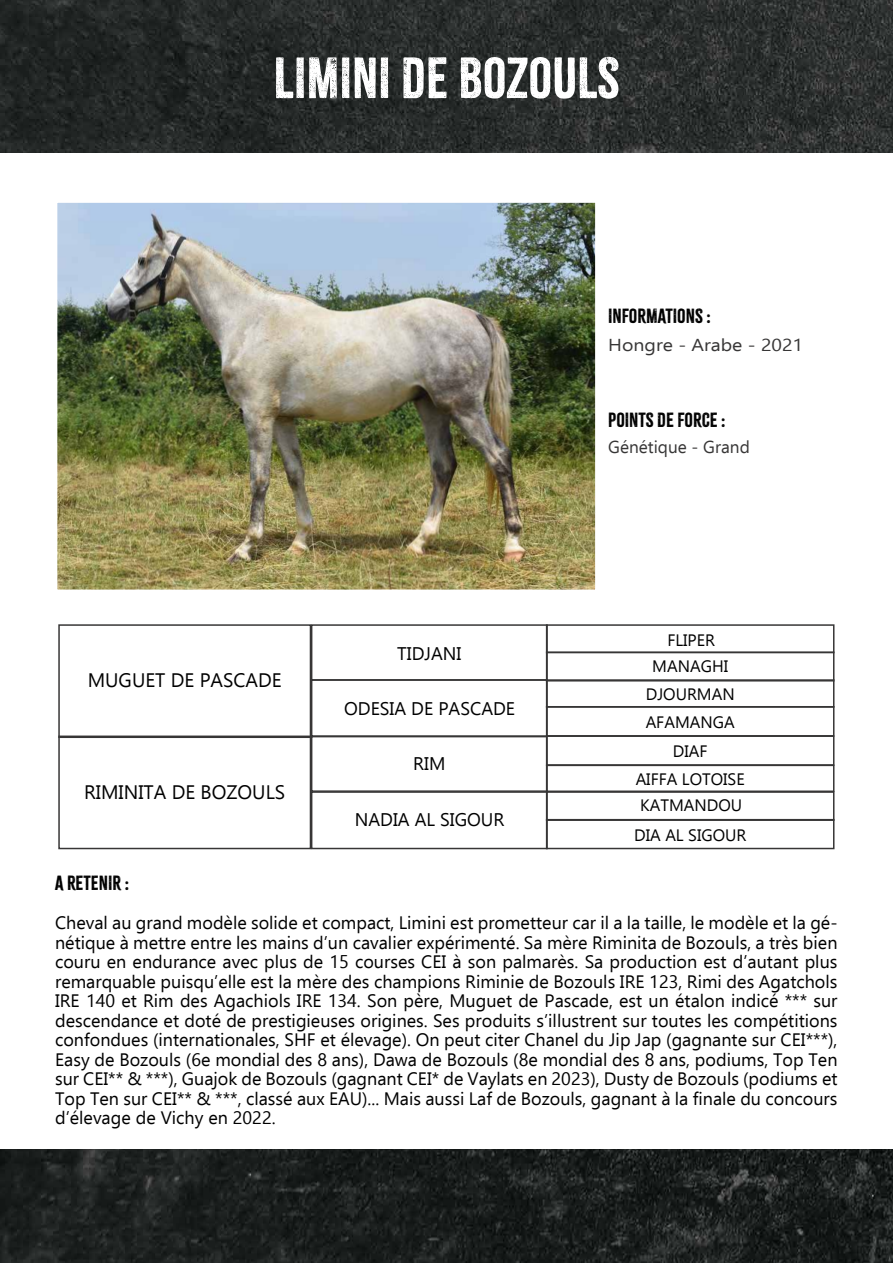
<style>
.page{position:relative;width:893px;height:1263px;background:#fff}
.page>*{position:absolute;margin:0;border:0;box-sizing:border-box;transform-origin:0 0}
.t1{font:51px "Citrus Gothic";color:#fff}
.t2{font:19.5px "Ebrima";color:#000}
.t3{font:18.3px "Ebrima";color:#000}
.t4{font:18px/19.5px "Ebrima";color:#000;text-align:justify}
.t5{font:18px "Citrus Gothic";color:#000}
.t6{font:17.25px "Ebrima";color:#373636;scale:1.13 1}
.t7{font:17.25px "Ebrima";color:#373636}
.t8{font:16.5px/27.2px "Ebrima";color:#000;text-align:center}
</style>
<div class="page">
<img style="left:0;top:0;width:893px;height:1263px">
<div style="left:0;top:153px;width:893px;height:995px;background:#fff"></div>
<img style="left:58px;top:204px;width:536px;height:385px">
<div style="left:55px;top:201px;width:542px;height:391px;border:2px solid #fff"></div>
<div style="left:58px;top:624px;width:253px;height:114px;border:2px solid #373636"></div>
<div style="left:58px;top:735px;width:253px;height:114px;border:2px solid #373636"></div>
<div style="left:311px;top:624px;width:237px;height:57px;border:2px solid #373636"></div>
<div style="left:311px;top:679px;width:237px;height:58px;border:2px solid #373636"></div>
<div style="left:311px;top:736px;width:237px;height:56px;border:2px solid #373636"></div>
<div style="left:311px;top:791px;width:237px;height:58px;border:2px solid #373636"></div>
<div style="left:546px;top:624px;width:288px;height:29px;border:2px solid #373636"></div>
<div style="left:546px;top:651px;width:288px;height:30px;border:2px solid #373636"></div>
<div style="left:546px;top:679px;width:288px;height:29px;border:2px solid #373636"></div>
<div style="left:546px;top:706px;width:288px;height:30px;border:2px solid #373636"></div>
<div style="left:546px;top:735px;width:288px;height:31px;border:2px solid #373636"></div>
<div style="left:546px;top:765px;width:288px;height:27px;border:2px solid #373636"></div>
<div style="left:546px;top:791px;width:288px;height:30px;border:2px solid #373636"></div>
<div style="left:546px;top:819px;width:288px;height:30px;border:2px solid #373636"></div>
<h1 class="t1" style="left:273px;top:55px;width:348px">LIMINI DE BOZOULS</h1>
<p class="t5" style="left:608px;top:308px;width:104px">INFORMATIONS :</p>
<p class="t6" style="left:608px;top:338px;width:174px">Hongre - Arabe - 2021</p>
<p class="t5" style="left:608px;top:412px;width:119px">POINTS DE FORCE :</p>
<p class="t2" style="left:88px;top:672px;width:196px">MUGUET DE PASCADE</p>
<p class="t2" style="left:84px;top:784px;width:202px">RIMINITA DE BOZOULS</p>
<p class="t3" style="left:397px;top:647px;width:66px">TIDJANI</p>
<p class="t3" style="left:344px;top:701px;width:173px">ODESIA DE PASCADE</p>
<p class="t3" style="left:413px;top:756px;width:34px">RIM</p>
<p class="t3" style="left:355px;top:812px;width:151px">NADIA AL SIGOUR</p>
<p class="t7" style="left:608px;top:440px;width:143px">Génétique - Grand</p>
<p class="t8" style="left:646px;top:628px;width:91px">FLIPER<br>MANAGHI<br>DJOURMAN<br>AFAMANGA</p>
<p class="t8" style="left:636px;top:738px;width:111px;line-height:27.9px">DIAF<br>AIFFA LOTOISE</p>
<p class="t8" style="left:634px;top:792px;width:114px;line-height:29.5px">KATMANDOU<br>DIA AL SIGOUR</p>
<p class="t5" style="left:55px;top:875px;width:75px">A RETENIR :</p>
<p class="t4" style="left:55px;top:915px;width:784px">Cheval au grand modèle solide et compact, Limini est prometteur car il a la taille, le modèle et la gé&shy;nétique à mettre entre les mains d’un cavalier expérimenté. Sa mère Riminita de Bozouls, a très bien couru en endurance avec plus de 15 courses CEI à son palmarès. Sa production est d’autant plus remarquable puisqu’elle est la mère des champions Riminie de Bozouls IRE 123, Rimi des Agatchols IRE 140 et Rim des Agachiols IRE 134. Son père, Muguet de Pascade, est un étalon indicé *** sur descendance et doté de prestigieuses origines. Ses produits s’illustrent sur toutes les compétitions confondues (internationales, SHF et élevage). On peut citer Chanel du Jip Jap (gagnante sur CEI***), Easy de Bozouls (6e mondial des 8 ans), Dawa de Bozouls (8e mondial des 8 ans, podiums, Top Ten sur CEI** &amp; ***), Guajok de Bozouls (gagnant CEI* de Vaylats en 2023), Dusty de Bozouls (podiums et Top Ten sur CEI** &amp; ***, classé aux EAU)... Mais aussi Laf de Bozouls, gagnant à la finale du concours d’élevage de Vichy en 2022.</p>
</div>
